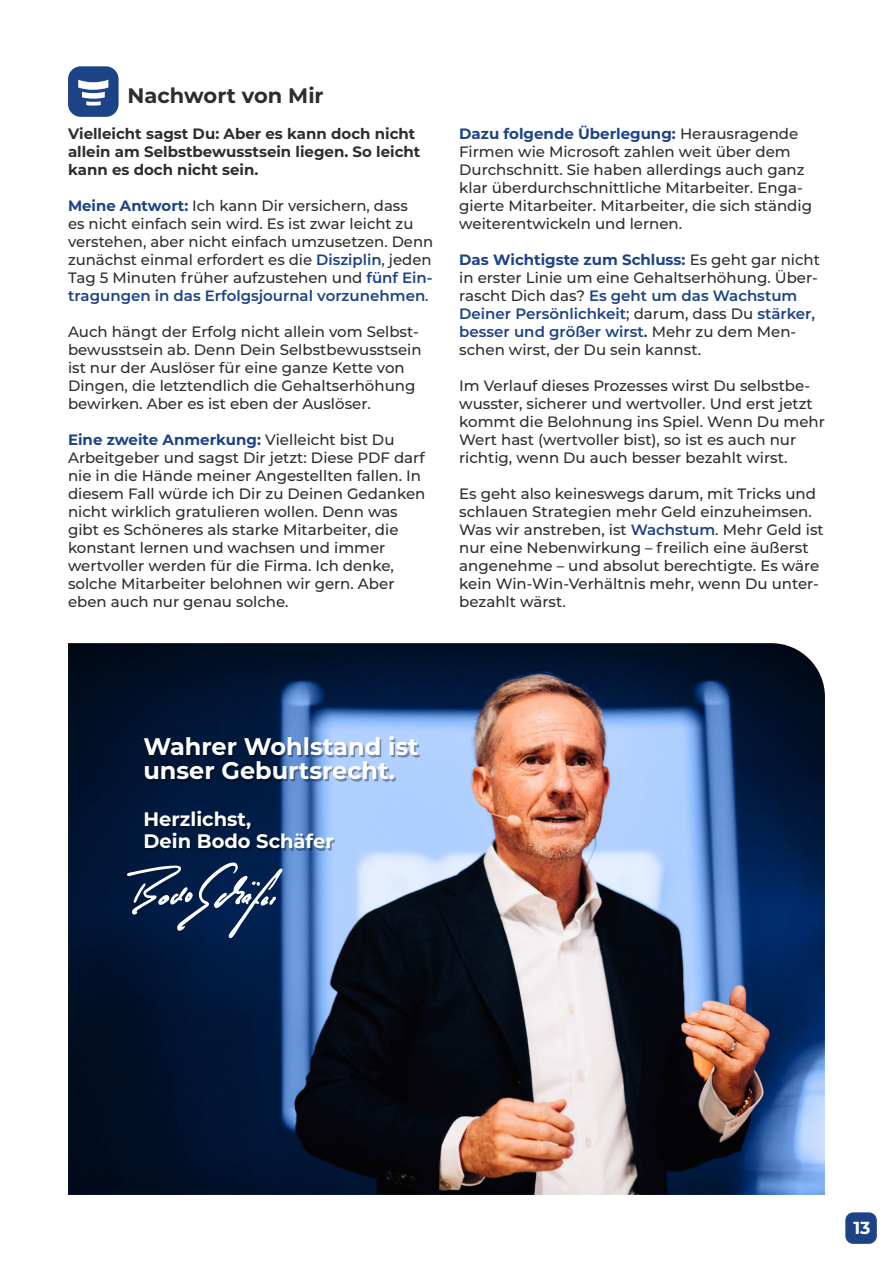
<style>
.page{position:relative;width:893px;height:1263px;background:#fff}
.page>*{position:absolute;margin:0;border:0;box-sizing:border-box;transform-origin:0 0}
.t1{font:700 24px/24px "Montserrat";color:#fff}
.t2{font:700 21px "Montserrat";color:#2d2d2c}
.t3{font:700 19.5px/22.5px "Montserrat";color:#fff}
.t4{font:700 17.4px "Montserrat";color:#fff}
.t5{font:500 15px/18px "Montserrat";color:#2d2d2c}
.t6{font:700 15px/18px "Montserrat";color:#2d2d2c}
.s1{font-weight:700;color:#1d4387}
.s2{font-weight:600;color:#1d4387}
.s3{font-weight:600}
</style>
<div class="page">
<img style="left:68px;top:643px;width:757px;height:552px">
<div style="left:145px;top:738px;width:275px;height:43px;background:#000;opacity:.35"></div>
<div style="left:146px;top:812px;width:189px;height:38px;background:#000;opacity:.35"></div>
<svg style="left:127px;top:862px;width:156px;height:76px"></svg>
<div style="left:68px;top:66px;width:51px;height:51px;background:#1d4387;border-radius:13px"></div>
<svg style="left:78px;top:80px;width:30px;height:26px"></svg>
<div style="left:845px;top:1212px;width:32px;height:32px;background:#1d4387;border-radius:8px"></div>
<h2 class="t2" style="left:128px;top:80px;width:198px">Nachwort von Mir</h2>
<p class="t6" style="left:68px;top:124px;width:354px">Vielleicht sagst Du: Aber es kann doch nicht allein am Selbstbewusstsein liegen. So leicht kann es doch nicht sein.</p>
<p class="t5" style="left:68px;top:196px;width:367px"><span class="s1">Meine Antwort:</span> Ich kann Dir versichern, dass<br>es nicht einfach sein wird. Es ist zwar leicht zu verstehen, aber nicht einfach umzusetzen. Denn zunächst einmal erfordert es die <span class="s2">Disziplin</span>, jeden Tag 5 Minuten früher aufzustehen und <span class="s2">fünf Ein&shy;tragungen in das Erfolgsjournal vorzunehmen</span>.</p>
<p class="t5" style="left:68px;top:322px;width:355px">Auch hängt der Erfolg nicht allein vom Selbst&shy;bewusstsein ab. Denn Dein Selbstbewusstsein ist nur der Auslöser für eine ganze Kette von Dingen, die letztendlich die Gehaltserhöhung bewirken. Aber es ist eben der Auslöser.</p>
<p class="t5" style="left:68px;top:430px;width:359px"><span class="s1">Eine zweite Anmerkung:</span> Vielleicht bist Du Arbeitgeber und sagst Dir jetzt: Diese PDF darf nie in die Hände meiner Angestellten fallen. In diesem Fall würde ich Dir zu Deinen Gedanken nicht wirklich gratulieren wollen. Denn was gibt es Schöneres als starke Mitarbeiter, die konstant lernen und wachsen und immer wertvoller werden für die Firma. Ich denke, solche Mitarbeiter belohnen wir gern. Aber eben auch nur genau solche.</p>
<p class="t5" style="left:459px;top:124px;width:354px"><span class="s1">Dazu folgende Überlegung:</span> Herausragende Firmen wie Microsoft zahlen weit über dem Durchschnitt. Sie haben allerdings auch ganz klar überdurchschnittliche Mitarbeiter. Enga&shy;gierte Mitarbeiter. Mitarbeiter, die sich ständig weiterentwickeln und lernen.</p>
<p class="t5" style="left:459px;top:250px;width:362px"><span class="s1">Das Wichtigste zum Schluss:</span> Es geht gar nicht in erster Linie um eine Gehaltserhöhung. Über&shy;rascht Dich das? <span class="s2">Es geht um das Wachstum Deiner Persönlichkeit</span>; darum, dass Du <span class="s2">stärker, besser und größer wirst</span><span class="s3">.</span> Mehr zu dem Men&shy;schen wirst, der Du sein kannst.</p>
<p class="t5" style="left:459px;top:376px;width:367px">Im Verlauf dieses Prozesses wirst Du selbstbe&shy;wusster, sicherer und wertvoller. Und erst jetzt kommt die Belohnung ins Spiel. Wenn Du mehr Wert hast (wertvoller bist), so ist es auch nur richtig, wenn Du auch besser bezahlt wirst.</p>
<p class="t5" style="left:459px;top:484px;width:366px">Es geht also keineswegs darum, mit Tricks und schlauen Strategien mehr Geld einzuheimsen.<br>Was wir anstreben, ist <span class="s2">Wachstum</span>. Mehr Geld ist nur eine Nebenwirkung – freilich eine äußerst angenehme – und absolut berechtigte. Es wäre kein Win-Win-Verhältnis mehr, wenn Du unter&shy;bezahlt wärst.</p>
<h1 class="t1" style="left:143px;top:734px;width:277px">Wahrer Wohlstand ist unser Geburtsrecht.</h1>
<h3 class="t3" style="left:143px;top:807px;width:192px">Herzlichst,<br>Dein Bodo Schäfer</h3>
<p class="t4" style="left:853px;top:1215px;width:19px">13</p>
</div>
